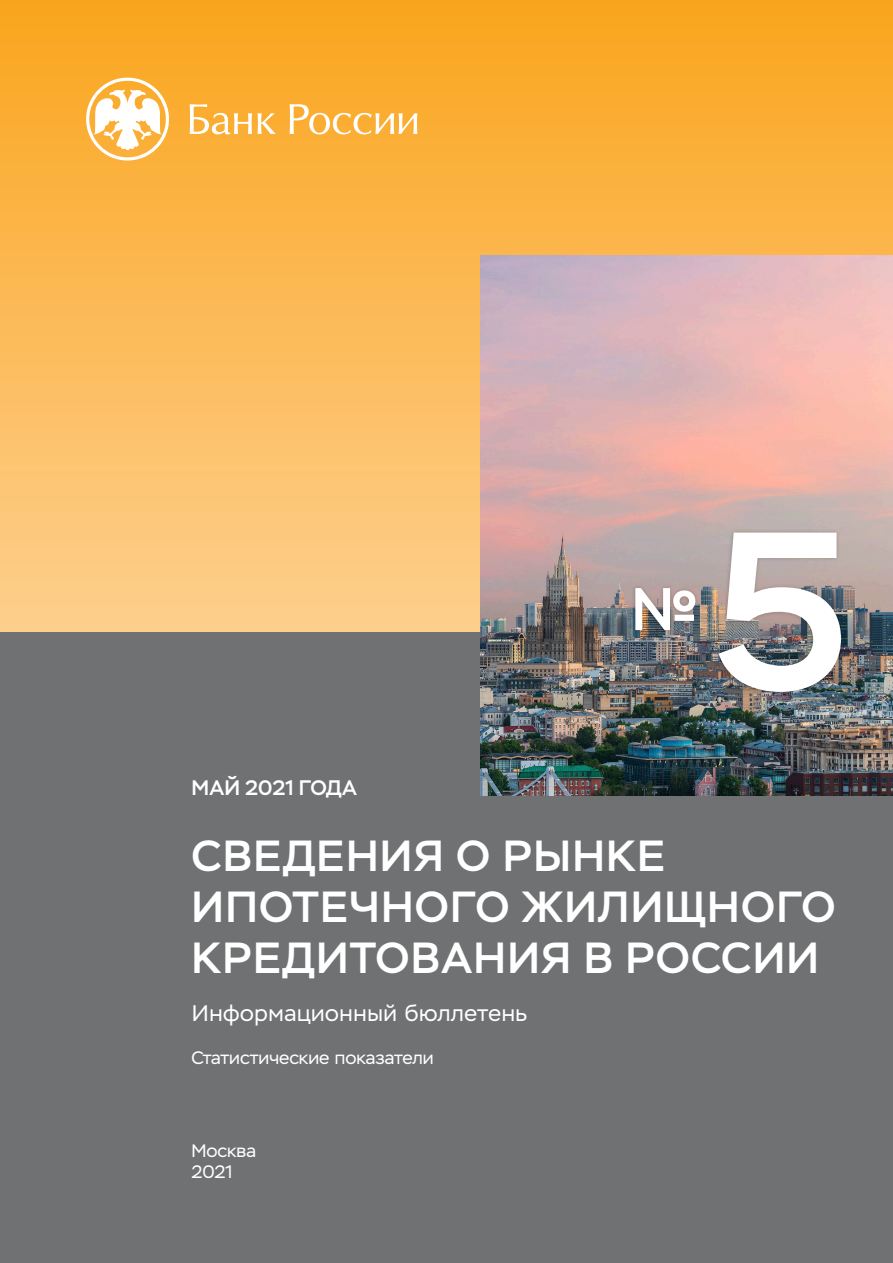
<style>
.page{position:relative;width:893px;height:1263px;background:#fff}
.page>*{position:absolute;margin:0;border:0;box-sizing:border-box;transform-origin:0 0}
.Текст{font:500 225px "Stem";color:#fff}
.Текст-2{font:500 60px "Stem";color:#fff}
.Текст-3{font:500 43.5px/51px "Stem";letter-spacing:.03em;color:#fff}
.Текст-4{font:22.5px "Stem Text";color:#fff}
.Текст-5{font:500 21px "Stem";color:#fff}
.Текст-6{font:18px "Stem";color:#fff}
</style>
<div class="page">
<div style="left:0;top:631px;width:893px;height:632px;background:#6f7172"></div>
<div style="left:0;top:0;width:893px;height:631px;background:linear-gradient(to bottom,#faa51e,#fecf8f)"></div>
<img style="left:480px;top:255px;width:413px;height:540px">
<svg style="left:86px;top:78px;width:83px;height:83px"></svg>
<svg style="left:190px;top:104px;width:62px;height:30px"></svg>
<svg style="left:258px;top:113px;width:18px;height:21px"></svg>
<svg style="left:290px;top:104px;width:127px;height:30px"></svg>
<div style="left:631px;top:528px;width:214px;height:169px;background:#231f20;opacity:.25"></div>
<p class="Текст-5" style="left:191px;top:775px;width:167px">МАЙ 2021 ГОДА</p>
<p class="Текст-2" style="left:631px;top:572px;width:70px">№</p>
<p class="Текст" style="left:713px;top:474px;width:139px">5</p>
<p class="Текст-3" style="left:192px;top:831px;width:645px">СВЕДЕНИЯ О РЫНКЕ<br>ИПОТЕЧНОГО ЖИЛИЩНОГО<br>КРЕДИТОВАНИЯ В РОССИИ</p>
<p class="Текст-4" style="left:191px;top:1000px;width:338px">Информационный бюллетень</p>
<p class="Текст-6" style="left:191px;top:1047px;width:244px">Статистические показатели</p>
<p class="Текст-6" style="left:191px;top:1140px;width:66px">Москва</p>
<p class="Текст-6" style="left:191px;top:1161px;width:43px">2021</p>
</div>
